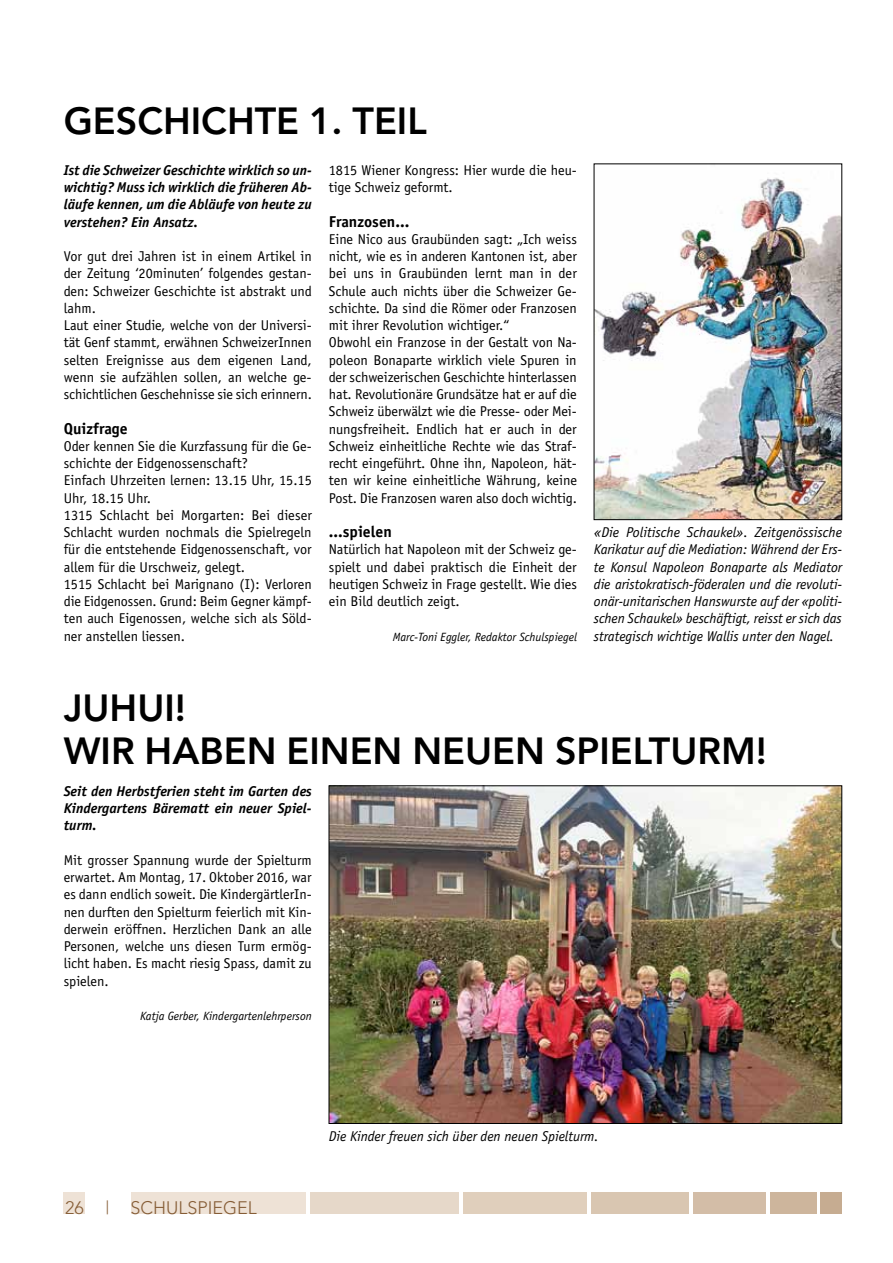
<style>
.page{position:relative;width:893px;height:1263px;background:#fff}
.page>*{position:absolute;margin:0;border:0;box-sizing:border-box;transform-origin:0 0}
.t1{font:800 37.5px/43.5px "Avenir";color:#000}
.t2{font:300 18px "Avenir";color:#865d36}
.t3{font:700 15.75px "Officina Sans";color:#000}
.t4{font:14.25px/17.2px "Officina Sans";color:#000}
.t5{font:italic 14.25px/17.2px "Officina Sans";letter-spacing:-.005em;color:#000;text-align:justify}
.t6{font:italic 700 14.25px/17.2px "Officina Sans";color:#000;text-align:justify}
.t7{font:italic 12px "Officina Sans";color:#000}
</style>
<div class="page">
<div style="left:64px;top:1193px;width:21px;height:21px;background:#eee2d6"></div>
<div style="left:132px;top:1193px;width:174px;height:21px;background:#eee2d6"></div>
<div style="left:310px;top:1193px;width:149px;height:21px;background:#e6d8c9"></div>
<div style="left:463px;top:1193px;width:124px;height:21px;background:#e0cfbc"></div>
<div style="left:591px;top:1193px;width:98px;height:21px;background:#d9c6b1"></div>
<div style="left:693px;top:1193px;width:72px;height:21px;background:#d3bda7"></div>
<div style="left:770px;top:1193px;width:46px;height:21px;background:#cdb59c"></div>
<div style="left:821px;top:1193px;width:21px;height:21px;background:#c6ac91"></div>
<img style="left:596px;top:178px;width:244px;height:340px">
<div style="left:594px;top:164px;width:248px;height:356px;border:1px solid #000"></div>
<img style="left:331px;top:788px;width:509px;height:334px">
<h1 class="t1" style="left:64px;top:99px;width:365px">GESCH ICHTE 1. TEIL</h1>
<p class="t6" style="left:64px;top:161px;width:250px">Ist die Schweizer Geschichte wirklich so un&shy;wichtig? Muss ich wirklich die früheren Ab&shy;läufe kennen, um die Abläufe von heute zu verstehen? Ein Ansatz.</p>
<p class="t4" style="left:64px;top:248px;width:250px">Vor gut drei Jahren ist in einem Artikel in der Zeitung ‘20minuten’ folgendes gestan&shy;den: Schweizer Geschichte ist abstrakt und lahm.<br>Laut einer Studie, welche von der Universi&shy;tät Genf stammt, erwähnen SchweizerInnen selten Ereignisse aus dem eigenen Land, wenn sie aufzählen sollen, an welche ge&shy;schichtlichen Geschehnisse sie sich erinnern.</p>
<p class="t3" style="left:64px;top:418px;width:65px">Quizfrage</p>
<p class="t4" style="left:64px;top:437px;width:250px">Oder kennen Sie die Kurzfassung für die Ge&shy;schichte der Eidgenossenschaft?<br>Einfach Uhrzeiten lernen: 13.15 Uhr, 15.15<br>Uhr, 18.15 Uhr.<br>1315 Schlacht bei Morgarten: Bei dieser Schlacht wurden nochmals die Spielregeln für die entstehende Eidgenossenschaft, vor allem für die Urschweiz, gelegt.<br>1515 Schlacht bei Marignano (I): Verloren die Eidgenossen. Grund: Beim Gegner kämpf&shy;ten auch Eigenossen, welche sich als Söld&shy;ner anstellen liessen.</p>
<p class="t4" style="left:329px;top:161px;width:249px">1815 Wiener Kongress: Hier wurde die heu&shy;tige Schweiz geformt.</p>
<p class="t3" style="left:329px;top:211px;width:82px">Franzosen...</p>
<p class="t4" style="left:329px;top:230px;width:250px">Eine Nico aus Graubünden sagt: „Ich weiss nicht, wie es in anderen Kantonen ist, aber bei uns in Graubünden lernt man in der Schule auch nichts über die Schweizer Ge&shy;schichte. Da sind die Römer oder Franzosen mit ihrer Revolution wichtiger.“<br>Obwohl ein Franzose in der Gestalt von Na&shy;poleon Bonaparte wirklich viele Spuren in der schweizerischen Geschichte hinterlassen hat. Revolutionäre Grundsätze hat er auf die Schweiz überwälzt wie die Presse- oder Mei&shy;nungsfreiheit. Endlich hat er auch in der Schweiz einheitliche Rechte wie das Straf&shy;recht eingeführt. Ohne ihn, Napoleon, hät&shy;ten wir keine einheitliche Währung, keine Post. Die Franzosen waren also doch wichtig.</p>
<p class="t3" style="left:329px;top:522px;width:64px">...spielen</p>
<p class="t4" style="left:329px;top:541px;width:250px;text-align:justify">Natürlich hat Napoleon mit der Schweiz ge&shy;spielt und dabei praktisch die Einheit der heutigen Schweiz in Frage gestellt. Wie dies ein Bild deutlich zeigt.</p>
<p class="t7" style="left:393px;top:629px;width:186px">Marc-Toni Eggler, Redaktor Schulspiegel</p>
<p class="t5" style="left:594px;top:524px;width:250px">«Die Politische Schaukel». Zeitgenössische Karikatur auf die Mediation: Während der Ers&shy;te Konsul Napoleon Bonaparte als Mediator die aristokratisch-föderalen und die revoluti&shy;onär-unitarischen Hanswurste auf der «politi&shy;schen Schaukel» beschäftigt, reisst er sich das strategisch wichtige Wallis unter den Nagel.</p>
<h1 class="t1" style="left:64px;top:686px;width:705px">JUHUI!<br>WIR HABEN EINEN NEUEN SPIELTURM!</h1>
<p class="t6" style="left:64px;top:782px;width:250px">Seit den Herbstferien steht im Garten des Kindergartens Bärematt ein neuer Spiel&shy;turm.</p>
<p class="t4" style="left:64px;top:851px;width:250px;text-align:justify">Mit grosser Spannung wurde der Spielturm erwartet. Am Montag, 17. Oktober 2016, war es dann endlich soweit. Die KindergärtlerIn&shy;nen durften den Spielturm feierlich mit Kin&shy;derwein eröffnen. Herzlichen Dank an alle Personen, welche uns diesen Turm ermög&shy;licht haben. Es macht riesig Spass, damit zu spielen.</p>
<p class="t7" style="left:140px;top:1009px;width:173px">Katja Gerber, Kindergartenlehrperson</p>
<p class="t2" style="left:65px;top:1197px;width:193px">26 | SCHULSPIEGEL</p>
<p class="t5" style="left:329px;top:1127px;width:271px">Die Kinder freuen sich über den neuen Spielturm.</p>
</div>
